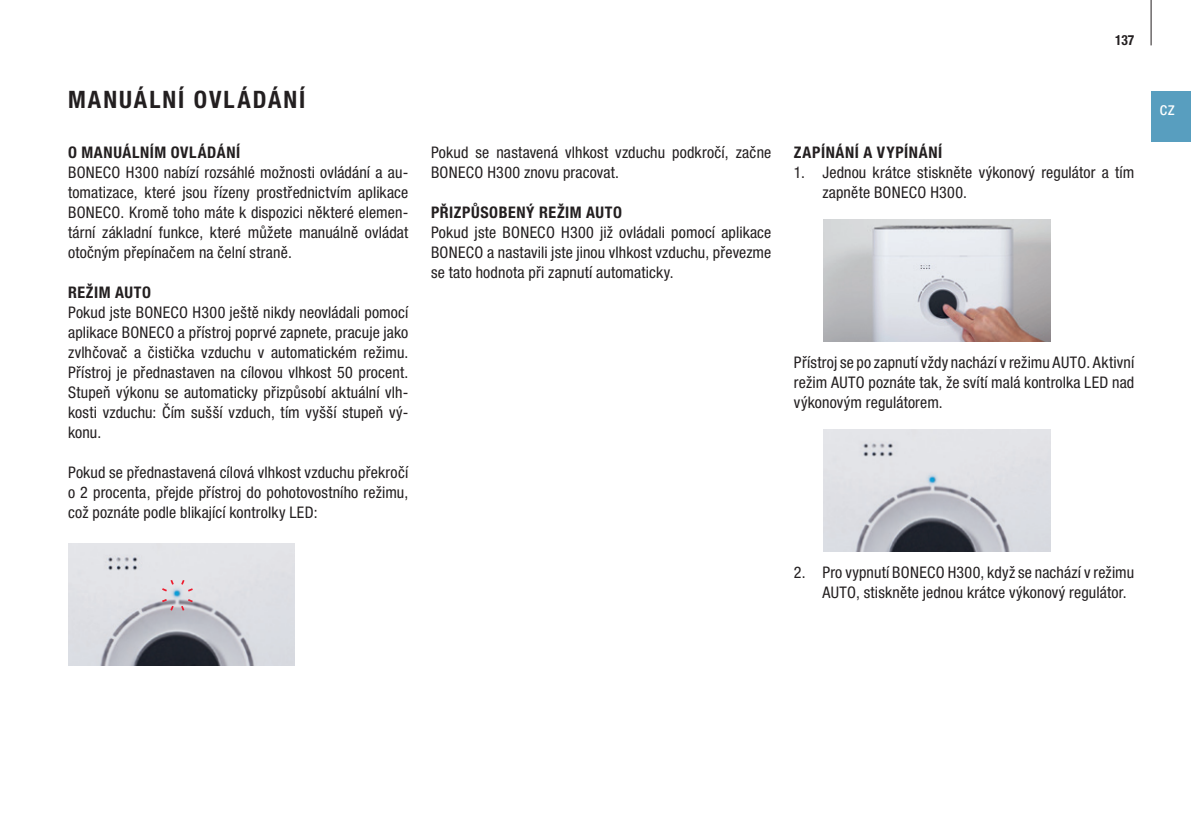
<style>
.page{position:relative;width:1191px;height:840px;background:#fff}
.page>*{position:absolute;margin:0;border:0;box-sizing:border-box;transform-origin:0 0}
.t1{font:700 condensed 24px "Helvetica Neue LTW1 G";letter-spacing:.085em;color:#231f20}
.t2{font:condensed 18px "Helvetica Neue LTW1 G";color:#fff}
.t3{font:condensed 16px/20px "Helvetica Neue LTW1 G";letter-spacing:.01em;color:#231f20;text-align:justify}
.t4{font:700 condensed 16px "Helvetica Neue LTW1 G";letter-spacing:.035em;color:#231f20}
.t5{font:700 condensed 14px "Helvetica Neue LTW1 G";color:#231f20;scale:.96 1}
</style>
<div class="page">
<div style="left:1151px;top:91px;width:40px;height:51px;background:#589ebf"></div>
<hr style="left:1150px;top:0;width:1px;height:45px;background:#231f20">
<img style="left:823px;top:219px;width:227px;height:122px">
<img style="left:68px;top:543px;width:227px;height:121px">
<svg style="left:162px;top:579px;width:12px;height:12px"></svg>
<svg style="left:162px;top:598px;width:12px;height:12px"></svg>
<svg style="left:181px;top:598px;width:12px;height:12px"></svg>
<svg style="left:181px;top:579px;width:12px;height:12px"></svg>
<img style="left:823px;top:429px;width:227px;height:122px">
<h1 class="t1" style="left:68px;top:85px;width:239px">MANUÁLNÍ OVLÁDÁNÍ</h1>
<p class="t4" style="left:68px;top:142px;width:174px">O MANUÁLNÍM OVLÁDÁNÍ</p>
<p class="t3" style="left:68px;top:162px;width:342px">BONECO H300 nabízí rozsáhlé možnosti ovládání a au&shy;tomatizace, které jsou řízeny prostřednictvím aplikace BONECO. Kromě toho máte k dispozici některé elemen&shy;tární základní funkce, které můžete manuálně ovládat otočným přepínačem na čelní straně.</p>
<p class="t4" style="left:68px;top:282px;width:84px">REŽIM AUTO</p>
<p class="t3" style="left:68px;top:302px;width:342px">Pokud jste BONECO H300 ještě nikdy neovládali pomocí aplikace BONECO a přístroj poprvé zapnete, pracuje jako zvlhčovač a čistička vzduchu v automatickém režimu.<br>Přístroj je přednastaven na cílovou vlhkost 50 procent.<br>Stupeň výkonu se automaticky přizpůsobí aktuální vlh&shy;kosti vzduchu: Čím sušší vzduch, tím vyšší stupeň vý&shy;konu.</p>
<p class="t3" style="left:68px;top:462px;width:342px">Pokud se přednastavená cílová vlhkost vzduchu překročí o 2 procenta, přejde přístroj do pohotovostního režimu, což poznáte podle blikající kontrolky LED:</p>
<p class="t3" style="left:431px;top:142px;width:342px">Pokud se nastavená vlhkost vzduchu podkročí, začne<br>BONECO H300 znovu pracovat.</p>
<p class="t4" style="left:431px;top:202px;width:192px">PŘIZPŮSOBENÝ REŽIM AUTO</p>
<p class="t3" style="left:431px;top:222px;width:342px">Pokud jste BONECO H300 již ovládali pomocí aplikace BONECO a nastavili jste jinou vlhkost vzduchu, převezme se tato hodnota při zapnutí automaticky.</p>
<p class="t5" style="left:1115px;top:32px;width:21px">137</p>
<p class="t4" style="left:794px;top:142px;width:150px">ZAPÍNÁNÍ A VYPÍNÁNÍ</p>
<p class="t3" style="left:822px;top:162px;width:313px;text-indent:-28px">1. Jednou krátce stiskněte výkonový regulátor a tím zapněte BONECO H300.</p>
<p class="t3" style="left:794px;top:352px;width:342px">Přístroj se po zapnutí vždy nachází v režimu AUTO. Aktivní režim AUTO poznáte tak, že svítí malá kontrolka LED nad výkonovým regulátorem.</p>
<p class="t3" style="left:822px;top:562px;width:313px;text-indent:-28px">2. Pro vypnutí BONECO H300, když se nachází v režimu<br>AUTO, stiskněte jednou krátce výkonový regulátor.</p>
<p class="t2" style="left:1159px;top:98px;width:16px">cz</p>
</div>
